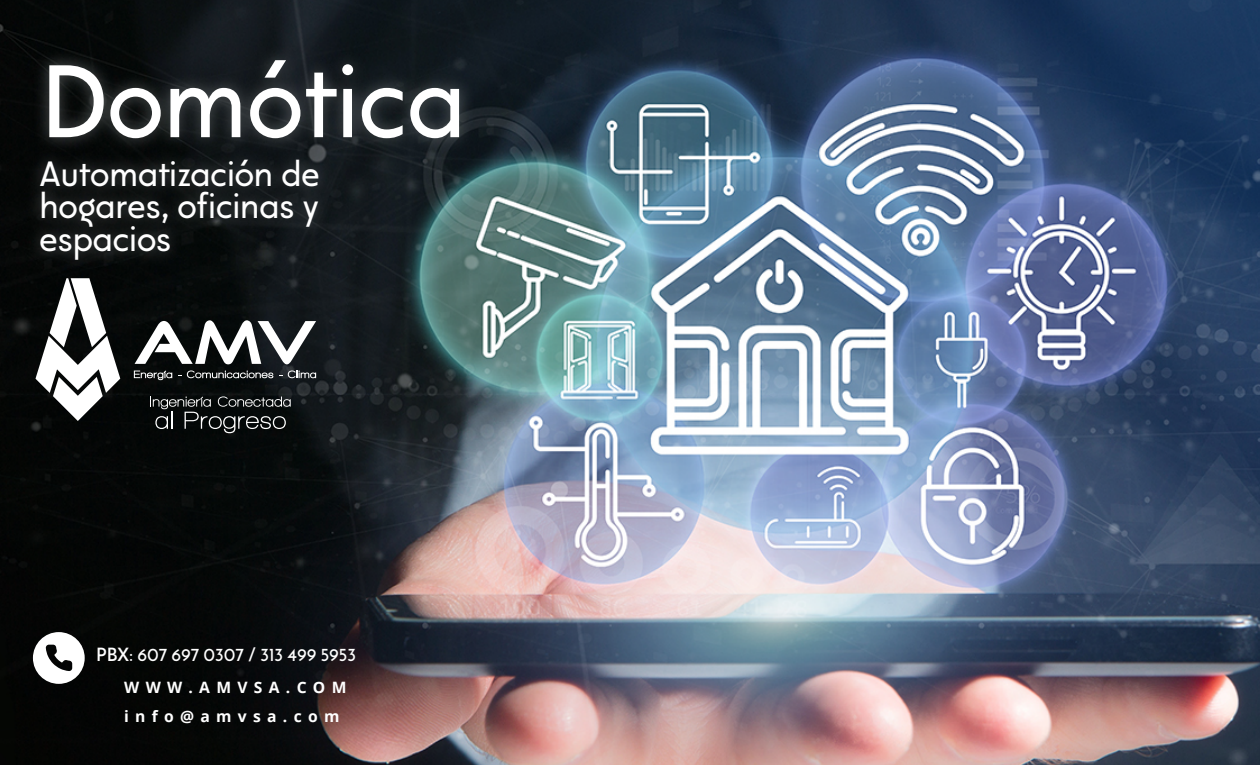
<style>
.page{position:relative;width:1260px;height:765px;background:#fff}
.page>*{position:absolute;margin:0;border:0;box-sizing:border-box;transform-origin:0 0}
.t1{font:102.62px "Modeco Trial";letter-spacing:-.025em;color:#fff}
.t2{font:35.12px/32.9px "Modeco Trial";letter-spacing:-.025em;color:#fff;text-align:justify}
.t3{font:18.38px "Reem Kufi";color:#fff}
.t4{font:700 15.62px/29.2px "Open Sans";letter-spacing:.4em;color:#fff}
</style>
<div class="page">
<img style="left:0;top:0;width:1260px;height:765px">
<img style="left:18px;top:29px;width:468px;height:156px">
<img style="left:18px;top:134px;width:323px;height:147px">
<svg style="left:33px;top:632px;width:52px;height:52px"></svg>
<svg style="left:150px;top:396px;width:141px;height:37px;background:#2c3030"></svg>
<svg style="left:135px;top:320px;width:181px;height:44px"></svg>
<svg style="left:36px;top:278px;width:84px;height:143px"></svg>
<svg style="left:134px;top:371px;width:38px;height:9px"></svg>
<svg style="left:178px;top:370px;width:95px;height:8px"></svg>
<svg style="left:288px;top:370px;width:28px;height:8px"></svg>
<h1 class="t1" style="left:39px;top:32px;width:430px">Domótica</h1>
<p class="t2" style="left:39px;top:156px;width:283px">Automatización de hogares, oficinas y espacios</p>
<p class="t3" style="left:96px;top:643px;width:261px">PBX: 607 697 0307 / 313 499 5953</p>
<p class="t4" style="left:124px;top:672px;width:224px">WWW.AMVSA.COM info@amvsa.com</p>
</div>
